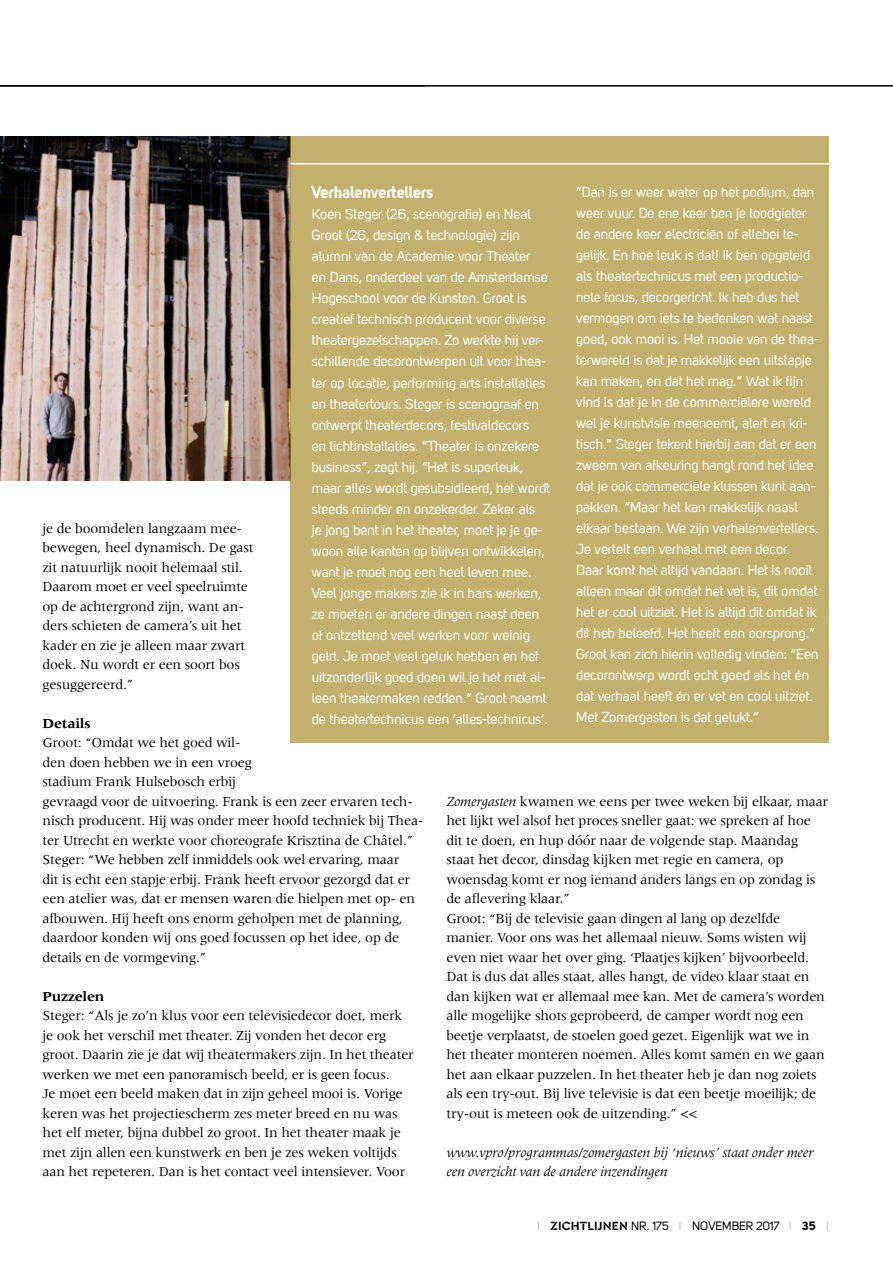
<style>
.page{position:relative;width:893px;height:1263px;background:#fff}
.page>*{position:absolute;margin:0;border:0;box-sizing:border-box;transform-origin:0 0}
.t1{font:16.5px "Uni Sans Bold";letter-spacing:-.01em;color:#fff}
.t2{font:14.25px/19.5px "Meridien";letter-spacing:-.015em;color:#000}
.t3{font:14.25px/21px "Uni Sans Regular";letter-spacing:-.01em;color:#fff}
.t4{font:italic 14.25px/19.5px "Meridien";letter-spacing:-.015em;color:#000}
.t5{font:700 14.25px "Meridien";letter-spacing:-.015em;color:#000}
.t6{font:12px "Uni Sans Regular";letter-spacing:-.005em;color:#000}
.s1{font-style:italic}
.s2{font-family:"Uni Sans Light";color:#878787}
.s3{font-family:"Cera Stencil PRO";font-weight:700;font-size:12.45px}
.s4{font-family:"Uni Sans Bold"}
</style>
<div class="page">
<img style="left:0;top:136px;width:291px;height:344px">
<div style="left:291px;top:136px;width:538px;height:606px;background:#c1b16c"></div>
<hr style="left:0;top:85px;width:893px;height:2px;background:#000">
<hr style="left:291px;top:163px;width:568px;height:1px;background:#fff">
<p class="t1" style="left:312px;top:182px;width:123px">Verhalenvertellers</p>
<p class="t3" style="left:312px;top:204px;width:240px">Koen Steger (26, scenografie) en Neal Groot (26, design &amp; technologie) zijn alumni van de Academie voor Theater<br>en Dans, onderdeel van de Amsterdamse Hogeschool voor de Kunsten. Groot is creatief technisch producent voor diverse theatergezelschappen. Zo werkte hij ver&shy;schillende decorontwerpen uit voor thea&shy;ter op locatie, performing arts installaties en theatertours. Steger is scenograaf en ontwerpt theaterdecors, festivaldecors<br>en lichtinstallaties. “Theater is onzekere business”, zegt hij. “Het is superleuk, maar alles wordt gesubsidieerd, het wordt steeds minder en onzekerder. Zeker als<br>je jong bent in het theater, moet je je ge&shy;woon alle kanten op blijven ontwikkelen, want je moet nog een heel leven mee.<br>Veel jonge makers zie ik in bars werken, ze moeten er andere dingen naast doen of ontzettend veel werken voor weinig geld. Je moet veel geluk hebben en het uitzonderlijk goed doen wil je het met al&shy;leen theatermaken redden.” Groot noemt de theatertechnicus een ‘alles-technicus’.</p>
<p class="t3" style="left:576px;top:181px;width:244px">“Dan is er weer water op het podium, dan weer vuur. De ene keer ben je loodgieter de andere keer electriciën of allebei te&shy;gelijk. En hoe leuk is dat! Ik ben opgeleid als theatertechnicus met een productio&shy;nele focus, decorgericht. Ik heb dus het vermogen om iets te bedenken wat naast goed, ook mooi is. Het mooie van de thea&shy;terwereld is dat je makkelijk een uitstapje kan maken, en dat het mag.” Wat ik fijn vind is dat je in de commerciëlere wereld wel je kunstvisie meeneemt, alert en kri&shy;tisch.” Steger tekent hierbij aan dat er een zweem van afkeuring hangt rond het idee dat je ook commerciële klussen kunt aan&shy;pakken. “Maar het kan makkelijk naast elkaar bestaan. We zijn verhalenvertellers.<br>Je vertelt een verhaal met een decor.<br>Daar komt het altijd vandaan. Het is nooit alleen maar dit omdat het vet is, dit omdat het er cool uitziet. Het is altijd dit omdat ik dit heb beleefd. Het heeft een oorsprong.” Groot kan zich hierin volledig vinden: “Een decorontwerp wordt echt goed als het én dat verhaal heeft én er vet en cool uitziet.<br>Met Zomergasten is dat gelukt.”</p>
<p class="t2" style="left:43px;top:518px;width:213px">je de boomdelen langzaam mee&shy;bewegen, heel dynamisch. De gast zit natuurlijk nooit helemaal stil.<br>Daarom moet er veel speelruimte op de achtergrond zijn, want an&shy;ders schieten de camera’s uit het kader en zie je alleen maar zwart doek. Nu wordt er een soort bos gesuggereerd.”</p>
<p class="t5" style="left:43px;top:715px;width:50px">Details</p>
<p class="t2" style="left:43px;top:733px;width:382px">Groot: “Omdat we het goed wil-<br>den doen hebben we in een vroeg<br>stadium Frank Hulsebosch erbij<br>gevraagd voor de uitvoering. Frank is een zeer ervaren tech&shy;nisch producent. Hij was onder meer hoofd techniek bij Thea&shy;ter Utrecht en werkte voor choreografe Krisztina de Châtel.” Steger: “We hebben zelf inmiddels ook wel ervaring, maar<br>dit is echt een stapje erbij. Frank heeft ervoor gezorgd dat er een atelier was, dat er mensen waren die hielpen met op- en afbouwen. Hij heeft ons enorm geholpen met de planning, daardoor konden wij ons goed focussen op het idee, op de details en de vormgeving.”</p>
<p class="t5" style="left:43px;top:988px;width:63px">Puzzelen</p>
<p class="t2" style="left:43px;top:1006px;width:373px">Steger: “Als je zo’n klus voor een televisiedecor doet, merk je ook het verschil met theater. Zij vonden het decor erg groot. Daarin zie je dat wij theatermakers zijn. In het theater werken we met een panoramisch beeld, er is geen focus.<br>Je moet een beeld maken dat in zijn geheel mooi is. Vorige keren was het projectiescherm zes meter breed en nu was het elf meter, bijna dubbel zo groot. In het theater maak je met zijn allen een kunstwerk en ben je zes weken voltijds aan het repeteren. Dan is het contact veel intensiever. Voor</p>
<p class="t2" style="left:446px;top:791px;width:383px"><span class="s1">Zomergasten</span> kwamen we eens per twee weken bij elkaar, maar het lijkt wel alsof het proces sneller gaat: we spreken af hoe dit te doen, en hup dóór naar de volgende stap. Maandag staat het decor, dinsdag kijken met regie en camera, op woensdag komt er nog iemand anders langs en op zondag is de aflevering klaar.”<br>Groot: “Bij de televisie gaan dingen al lang op dezelfde manier. Voor ons was het allemaal nieuw. Soms wisten wij even niet waar het over ging. ‘Plaatjes kijken’ bijvoorbeeld.<br>Dat is dus dat alles staat, alles hangt, de video klaar staat en dan kijken wat er allemaal mee kan. Met de camera’s worden alle mogelijke shots geprobeerd, de camper wordt nog een beetje verplaatst, de stoelen goed gezet. Eigenlijk wat we in het theater monteren noemen. Alles komt samen en we gaan het aan elkaar puzzelen. In het theater heb je dan nog zoiets als een try- out. Bij live televisie is dat een beetje moeilijk; de try- out is meteen ook de uitzending.” &lt;&lt;</p>
<p class="t4" style="left:446px;top:1142px;width:369px">www.vpro/programmas/zomergasten bij ‘nieuws’ staat onder meer een overzicht van de andere inzendingen</p>
<p class="t6" style="left:537px;top:1219px;width:293px"><span class="s2">I</span> <span class="s3">ZICHTLIJNEN</span> NR. 175 <span class="s2">I</span> NOVEMBER 2017 <span class="s2">I</span> <span class="s4">35</span> <span class="s2">I</span></p>
</div>
